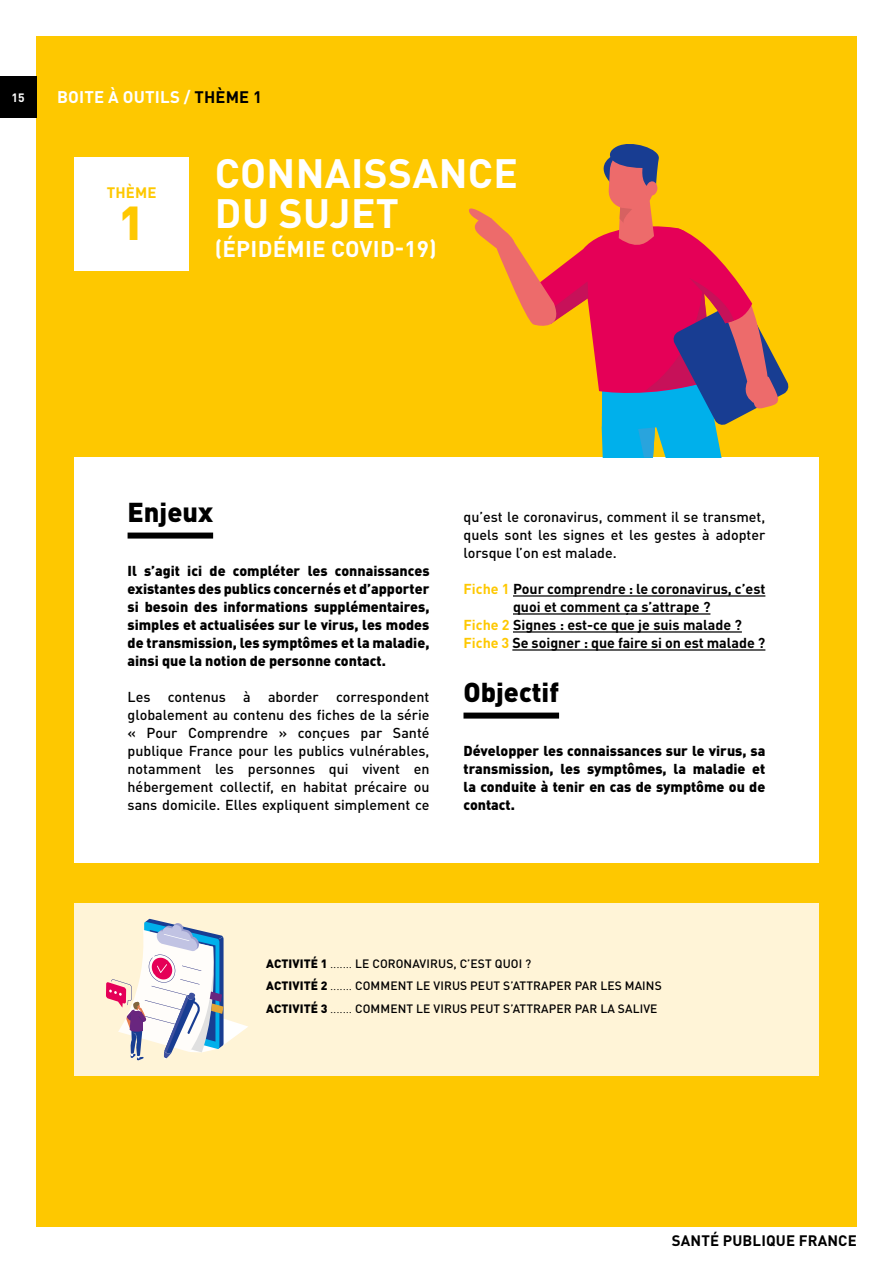
<style>
.page{position:relative;width:893px;height:1263px;background:#fff}
.page>*{position:absolute;margin:0;border:0;box-sizing:border-box;transform-origin:0 0}
.t1{font:900 46.95px "DIN Pro";color:#fec800}
.t2{font:700 40.5px/40.5px "DIN Pro";letter-spacing:.01em;color:#fff}
.t3{font:900 27px "DIN Pro";color:#000}
.t4{font:700 22.5px "DIN Pro";letter-spacing:.01em;color:#fff}
.t5{font:700 16.65px "DIN Pro";letter-spacing:.01em;color:#fff}
.t6{font:700 15px "DIN Pro";letter-spacing:.01em;color:#000}
.t7{font:700 15px "DIN Pro";letter-spacing:.01em;color:#fec800}
.t8{font:500 14.25px/18px "DIN Pro";color:#000;text-align:justify}
.t9{font:900 14.25px/18px "DIN Pro";color:#000;text-align:justify}
.t10{font:700 14.25px "DIN Pro";color:#000}
.t11{font:500 12px/22.5px "DIN Pro";letter-spacing:.01em;color:#000}
.t12{font:700 12px "DIN Pro";color:#fff}
.s1{font-size:16.5px;color:#000}
.s2{color:#fec800}
.s3{font-weight:900}
.s4{font-family:"Marianne";font-weight:300}
</style>
<div class="page">
<div style="left:36px;top:36px;width:821px;height:1191px;background:#fec800"></div>
<div style="left:74px;top:903px;width:745px;height:173px;background:#fff4d7"></div>
<div style="left:74px;top:157px;width:115px;height:113px;background:#fff"></div>
<div style="left:74px;top:457px;width:745px;height:406px;background:#fff"></div>
<div style="left:128px;top:533px;width:85px;height:6px;background:#000"></div>
<hr style="left:513px;top:595px;width:252px;height:2px;background:#000">
<hr style="left:513px;top:613px;width:197px;height:2px;background:#000">
<hr style="left:513px;top:631px;width:229px;height:2px;background:#000">
<hr style="left:512px;top:649px;width:253px;height:2px;background:#000">
<div style="left:463px;top:713px;width:96px;height:6px;background:#000"></div>
<div style="left:0;top:76px;width:36px;height:42px;background:#000"></div>
<svg style="left:469px;top:144px;width:319px;height:313px"></svg>
<svg style="left:106px;top:919px;width:142px;height:141px"></svg>
<p class="t12" style="left:12px;top:87px;width:15px">15</p>
<p class="t5" style="left:57px;top:83px;width:207px">BOITE À OUTILS / <span class="s1">THÈME 1</span></p>
<p class="t7" style="left:107px;top:180px;width:51px">THÈME</p>
<h1 class="t1" style="left:119px;top:183px;width:28px">1</h1>
<h2 class="t2" style="left:215px;top:148px;width:304px">CONNAISSANCE<br>DU SUJET</h2>
<h3 class="t4" style="left:215px;top:230px;width:223px">(ÉPIDÉMIE COVID-19)</h3>
<h3 class="t3" style="left:128px;top:489px;width:87px">Enjeux</h3>
<p class="t9" style="left:128px;top:560px;width:303px">Il s’agit ici de compléter les connaissances existantes des publics concernés et d’apporter si besoin des informations supplémentaires, simples et actualisées sur le virus, les modes de transmission, les symptômes et la maladie, ainsi que la notion de personne contact.</p>
<p class="t8" style="left:128px;top:686px;width:303px">Les contenus à aborder correspondent globalement au contenu des fiches de la série « Pour Comprendre » conçues par Santé publique France pour les publics vulnérables, notamment les personnes qui vivent en hébergement collectif, en habitat précaire ou sans domicile. Elles expliquent simplement ce</p>
<p class="t8" style="left:463px;top:506px;width:303px">qu’est le coronavirus, comment il se transmet, quels sont les signes et les gestes à adopter lorsque l’on est malade.</p>
<p class="t10" style="left:463px;top:577px;width:303px"><span class="s2">Fiche 1</span> Pour comprendre : le coronavirus, c’est</p>
<p class="t10" style="left:513px;top:595px;width:199px">quoi et comment ça s’attrape ?</p>
<p class="t10" style="left:463px;top:613px;width:280px"><span class="s2">Fiche 2</span> Signes : est-ce que je suis malade ?</p>
<p class="t10" style="left:463px;top:631px;width:303px"><span class="s2">Fiche 3</span> Se soigner : que faire si on est malade ?</p>
<h3 class="t3" style="left:463px;top:669px;width:97px">Objectif</h3>
<p class="t9" style="left:463px;top:740px;width:303px">Développer les connaissances sur le virus, sa transmission, les symptômes, la maladie et la conduite à tenir en cas de symptôme ou de contact.</p>
<p class="t11" style="left:266px;top:951px;width:397px"><span class="s3">ACTIVITÉ 1</span> <span class="s4">.......</span> LE CORONAVIRUS, C’EST QUOI ?<br><span class="s3">ACTIVITÉ 2</span> <span class="s4">.......</span> COMMENT LE VIRUS PEUT S’ATTRAPER PAR LES MAINS<br><span class="s3">ACTIVITÉ 3</span> <span class="s4">.......</span> COMMENT LE VIRUS PEUT S’ATTRAPER PAR LA SALIVE</p>
<p class="t6" style="left:672px;top:1228px;width:186px">SANTÉ PUBLIQUE FRANCE</p>
</div>
